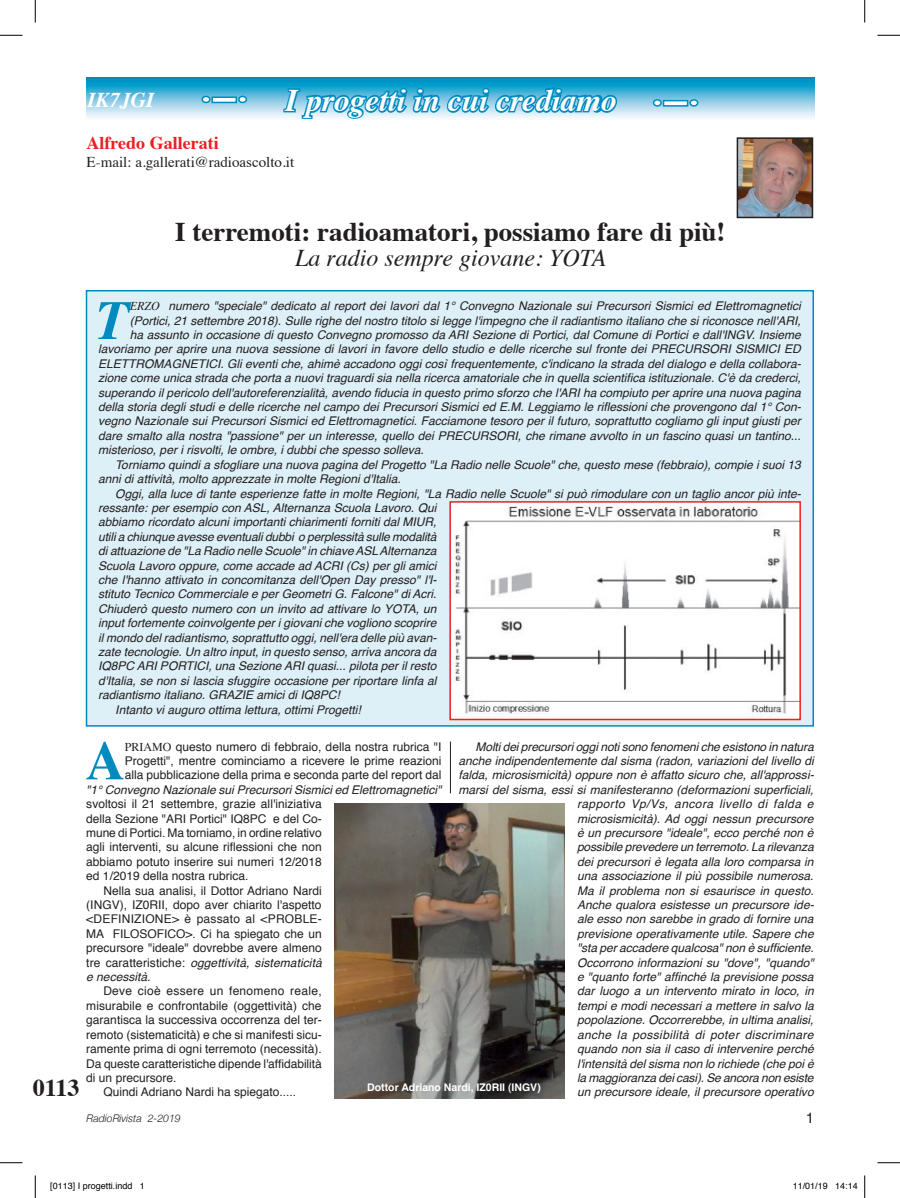
<style>
.page{position:relative;width:900px;height:1198px;background:#fff}
.page>*{position:absolute;margin:0;border:0;box-sizing:border-box;transform-origin:0 0}
.t1{font:italic 700 55.05px "Times";color:#008bc0}
.t2{font:700 54.6px "Times";color:#008bc0}
.t3{font:italic 700 31.5px "Times";color:#fff}
.t4{font:700 27px "Times";color:#231f20}
.t5{font:italic 24px "Times";color:#231f20}
.t6{font:700 24px "Times";color:#231f20}
.t7{font:italic 700 21px "Times";color:#fff}
.t8{font:700 18px "Times";color:#ee1d23}
.t9{font:15px "Times";color:#231f20}
.t10{font:15px "Helvetica";color:#231f20}
.t11{font:italic 12px/14.4px "Helvetica";color:#231f20;text-align:right}
.t12{font:12px/14.4px "Helvetica";color:#231f20;text-align:justify}
.t13{font:12px "Helvetica";letter-spacing:.025em;color:#231f20}
.t14{font:700 10.5px "Helvetica";color:#fff}
.t15{font:italic 300 10.5px "Helvetica Neue";color:#231f20}
.t16{font:9px "Helvetica";color:#000}
.s1{font-family:"Times"}
.s2{font-style:italic}
</style>
<div class="page">
<svg style="left:87px;top:78px;width:727px;height:40px;background:#6fc2df"></svg>
<div style="left:202px;top:96px;width:8px;height:6px;background:#fff;border-radius:50%"></div>
<div style="left:201px;top:96px;width:9px;height:7px;border:2px solid #008bc0;border-radius:50%"></div>
<svg style="left:211px;top:96px;width:26px;height:7px"></svg>
<div style="left:239px;top:96px;width:7px;height:6px;background:#fff;border-radius:50%"></div>
<div style="left:238px;top:96px;width:9px;height:7px;border:2px solid #008bc0;border-radius:50%"></div>
<div style="left:653px;top:100px;width:8px;height:6px;background:#fff;border-radius:50%"></div>
<div style="left:653px;top:99px;width:9px;height:8px;border:2px solid #008bc0;border-radius:50%"></div>
<svg style="left:663px;top:100px;width:25px;height:7px"></svg>
<div style="left:690px;top:100px;width:7px;height:6px;background:#fff;border-radius:50%"></div>
<div style="left:689px;top:99px;width:9px;height:8px;border:2px solid #008bc0;border-radius:50%"></div>
<svg style="left:282px;top:77px;width:337px;height:42px;background:#3fabd2"></svg>
<div style="left:86px;top:290px;width:728px;height:436px;background:#ddeff7;border:2px solid #008bc0"></div>
<img style="left:739px;top:140px;width:71px;height:75px">
<div style="left:736px;top:137px;width:77px;height:81px;border:2px solid #231f20"></div>
<img style="left:334px;top:803px;width:230px;height:295px">
<img style="left:452px;top:504px;width:346px;height:213px">
<div style="left:449px;top:501px;width:352px;height:219px;border:2px solid #ee1d23"></div>
<hr style="left:450px;top:741px;width:1px;height:52px;background:#231f20">
<svg style="left:0;top:35px;width:22px;height:1px"></svg>
<svg style="left:877px;top:35px;width:23px;height:1px"></svg>
<svg style="left:0;top:1162px;width:22px;height:1px"></svg>
<svg style="left:877px;top:1162px;width:23px;height:1px"></svg>
<svg style="left:35px;top:0;width:1px;height:22px"></svg>
<svg style="left:35px;top:1175px;width:1px;height:22px"></svg>
<svg style="left:864px;top:0;width:1px;height:22px"></svg>
<svg style="left:864px;top:1175px;width:1px;height:22px"></svg>
<h3 class="t7" style="left:88px;top:81px;width:68px">IK7JGI</h3>
<h3 class="t3" style="left:285px;top:71px;width:332px">I progetti in cui crediamo</h3>
<h3 class="t8" style="left:87px;top:126px;width:134px">Alfredo Gallerati</h3>
<p class="t9" style="left:87px;top:148px;width:209px">E-mail: a.gallerati@radioascolto.it</p>
<h3 class="t4" style="left:175px;top:206px;width:552px">I terremoti: radioamatori, possiamo fare di più!</h3>
<h3 class="t5" style="left:295px;top:237px;width:312px">La radio sempre giovane: YOTA</h3>
<h1 class="t1" style="left:96px;top:269px;width:35px">T</h1>
<p class="t11" style="left:130px;top:299px;width:672px"><span class="s1">erzo</span> numero "speciale" dedicato al report dei lavori dal 1° Convegno Nazionale sui Precursori Sismici ed Elettromagnetici</p>
<p class="t11" style="left:130px;top:313px;width:672px">(Portici, 21 settembre 2018). Sulle righe del nostro titolo si legge l'impegno che il radiantismo italiano che si riconosce nell'ARI,</p>
<p class="t11" style="left:130px;top:328px;width:672px">ha assunto in occasione di questo Convegno promosso da ARI Sezione di Portici, dal Comune di Portici e dall'INGV. Insieme</p>
<p class="t11" style="left:98px;top:342px;width:704px">lavoriamo per aprire una nuova sessione di lavori in favore dello studio e delle ricerche sul fronte dei PRECURSORI SISMICI ED</p>
<p class="t11" style="left:98px;top:356px;width:704px">ELETTROMAGNETICI. Gli eventi che, ahimè accadono oggi così frequentemente, c'indicano la strada del dialogo e della collabora-</p>
<p class="t11" style="left:98px;top:371px;width:704px">zione come unica strada che porta a nuovi traguardi sia nella ricerca amatoriale che in quella scientifica istituzionale. C'è da crederci,</p>
<p class="t11" style="left:98px;top:385px;width:704px">superando il pericolo dell'autoreferenzialità, avendo fiducia in questo primo sforzo che l'ARI ha compiuto per aprire una nuova pagina</p>
<p class="t11" style="left:98px;top:400px;width:704px">della storia degli studi e delle ricerche nel campo dei Precursori Sismici ed E.M. Leggiamo le riflessioni che provengono dal 1° Con-</p>
<p class="t11" style="left:98px;top:414px;width:704px">vegno Nazionale sui Precursori Sismici ed Elettromagnetici. Facciamone tesoro per il futuro, soprattutto cogliamo gli input giusti per</p>
<p class="t11" style="left:98px;top:428px;width:704px">dare smalto alla nostra "passione" per un interesse, quello dei PRECURSORI, che rimane avvolto in un fascino quasi un tantino...</p>
<p class="t11" style="left:98px;top:443px;width:327px">misterioso, per i risvolti, le ombre, i dubbi che spesso solleva.</p>
<p class="t11" style="left:115px;top:457px;width:687px">Torniamo quindi a sfogliare una nuova pagina del Progetto "La Radio nelle Scuole" che, questo mese (febbraio), compie i suoi 13</p>
<p class="t11" style="left:98px;top:472px;width:304px">anni di attività, molto apprezzate in molte Regioni d'Italia.</p>
<p class="t11" style="left:115px;top:486px;width:687px">Oggi, alla luce di tante esperienze fatte in molte Regioni, "La Radio nelle Scuole" si può rimodulare con un taglio ancor più inte-</p>
<p class="t11" style="left:98px;top:500px;width:340px">ressante: per esempio con ASL, Alternanza Scuola Lavoro. Qui</p>
<p class="t11" style="left:98px;top:515px;width:340px">abbiamo ricordato alcuni importanti chiarimenti forniti dal MIUR,</p>
<p class="t11" style="left:98px;top:529px;width:339px">utili a chiunque avesse eventuali dubbi o perplessità sulle modalità</p>
<p class="t11" style="left:98px;top:544px;width:340px">di attuazione de "La Radio nelle Scuole" in chiave ASL Alternanza</p>
<p class="t11" style="left:98px;top:558px;width:340px">Scuola Lavoro oppure, come accade ad ACRI (Cs) per gli amici</p>
<p class="t11" style="left:98px;top:572px;width:340px">che l'hanno attivato in concomitanza dell'Open Day presso" l'I-</p>
<p class="t11" style="left:98px;top:587px;width:340px">stituto Tecnico Commerciale e per Geometri G. Falcone" di Acri.</p>
<p class="t11" style="left:98px;top:601px;width:340px">Chiuderò questo numero con un invito ad attivare lo YOTA, un</p>
<p class="t11" style="left:98px;top:616px;width:340px">input fortemente coinvolgente per i giovani che vogliono scoprire</p>
<p class="t11" style="left:98px;top:630px;width:340px">il mondo del radiantismo, soprattutto oggi, nell'era delle più avan-</p>
<p class="t11" style="left:98px;top:644px;width:340px">zate tecnologie. Un altro input, in questo senso, arriva ancora da</p>
<p class="t11" style="left:98px;top:659px;width:340px">IQ8PC ARI PORTICI, una Sezione ARI quasi... pilota per il resto</p>
<p class="t11" style="left:98px;top:673px;width:340px">d'Italia, se non si lascia sfuggire occasione per riportare linfa al</p>
<p class="t11" style="left:98px;top:688px;width:243px">radiantismo italiano. GRAZIE amici di IQ8PC!</p>
<p class="t11" style="left:115px;top:702px;width:247px">Intanto vi auguro ottima lettura, ottimi Progetti!</p>
<h2 class="t2" style="left:85px;top:708px;width:41px">A</h2>
<p class="t12" style="left:125px;top:739px;width:318px"><span class="s1">priamo</span> questo numero di febbraio, della nostra rubrica "I Progetti", mentre cominciamo a ricevere le prime reazioni alla pubblicazione della prima e seconda parte del report dal</p>
<p class="t11" style="left:86px;top:782px;width:357px">"1° Convegno Nazionale sui Precursori Sismici ed Elettromagnetici"</p>
<p class="t12" style="left:86px;top:797px;width:237px">svoltosi il 21 settembre, grazie all'iniziativa della Sezione "ARI Portici" IQ8PC e del Co&shy;mune di Portici. Ma torniamo, in ordine relativo agli interventi, su alcune riflessioni che non abbiamo potuto inserire sui numeri 12/2018 ed 1/2019 della nostra rubrica.</p>
<p class="t12" style="left:86px;top:883px;width:237px;text-indent:17px">Nella sua analisi, il Dottor Adriano Nardi (INGV), IZ0RII, dopo aver chiarito l'aspetto &lt;DEFINIZIONE&gt; è passato al &lt;PROBLE-MA FILOSOFICO&gt;. Ci ha spiegato che un precursore "ideale" dovrebbe avere almeno tre caratteristiche: <span class="s2">oggettività, sistematicità e necessità.</span></p>
<p class="t13" style="left:103px;top:981px;width:220px">Deve cioè essere un fenomeno reale,</p>
<p class="t12" style="left:86px;top:998px;width:237px">misurabile e confrontabile (oggettività) che</p>
<p class="t12" style="left:86px;top:1013px;width:237px">garantisca la successiva occorrenza del ter-</p>
<p class="t12" style="left:86px;top:1027px;width:237px">remoto (sistematicità) e che si manifesti sicu-</p>
<p class="t12" style="left:86px;top:1041px;width:237px">ramente prima di ogni terremoto (necessità).</p>
<p class="t12" style="left:86px;top:1056px;width:237px">Da queste caratteristiche dipende l'affidabilità</p>
<p class="t12" style="left:86px;top:1070px;width:92px">di un precursore.</p>
<p class="t12" style="left:103px;top:1085px;width:194px">Quindi Adriano Nardi ha spiegato.....</p>
<p class="t11" style="left:458px;top:739px;width:357px">Molti dei precursori oggi noti sono fenomeni che esistono in natura anche indipendentemente dal sisma (radon, variazioni del livello di falda, microsismicità) oppure non è affatto sicuro che, all'approssi&shy;marsi del sisma, essi si manifesteranno (deformazioni superficiali, rapporto Vp/Vs, ancora livello di falda e<br>microsismicità). Ad oggi nessun precursore<br>è un precursore "ideale", ecco perché non è<br>possibile prevedere un terremoto. La rilevanza<br>dei precursori è legata alla loro comparsa in<br>una associazione il più possibile numerosa.<br>Ma il problema non si esaurisce in questo.<br>Anche qualora esistesse un precursore ide-<br>ale esso non sarebbe in grado di fornire una<br>previsione operativamente utile. Sapere che<br>"sta per accadere qualcosa" non è sufficiente.<br>Occorrono informazioni su "dove", "quando"<br>e "quanto forte" affinché la previsione possa<br>dar luogo a un intervento mirato in loco, in<br>tempi e modi necessari a mettere in salvo la<br>popolazione. Occorrerebbe, in ultima analisi,<br>anche la possibilità di poter discriminare<br>quando non sia il caso di intervenire perché<br>l'intensità del sisma non lo richiede (che poi è<br>la maggioranza dei casi). Se ancora non esiste<br>un precursore ideale, il precursore operativo</p>
<h3 class="t6" style="left:33px;top:1064px;width:48px">0113</h3>
<p class="t14" style="left:367px;top:1079px;width:175px">Dottor Adriano Nardi, IZ0RII (INGV)</p>
<p class="t15" style="left:87px;top:1111px;width:96px">RadioRivista 2-2019</p>
<p class="t10" style="left:805px;top:1106px;width:10px">1</p>
<p class="t16" style="left:50px;top:1178px;width:96px">[0113] I progetti.indd 1</p>
<p class="t16" style="left:792px;top:1178px;width:67px">11/01/19 14:14</p>
</div>
